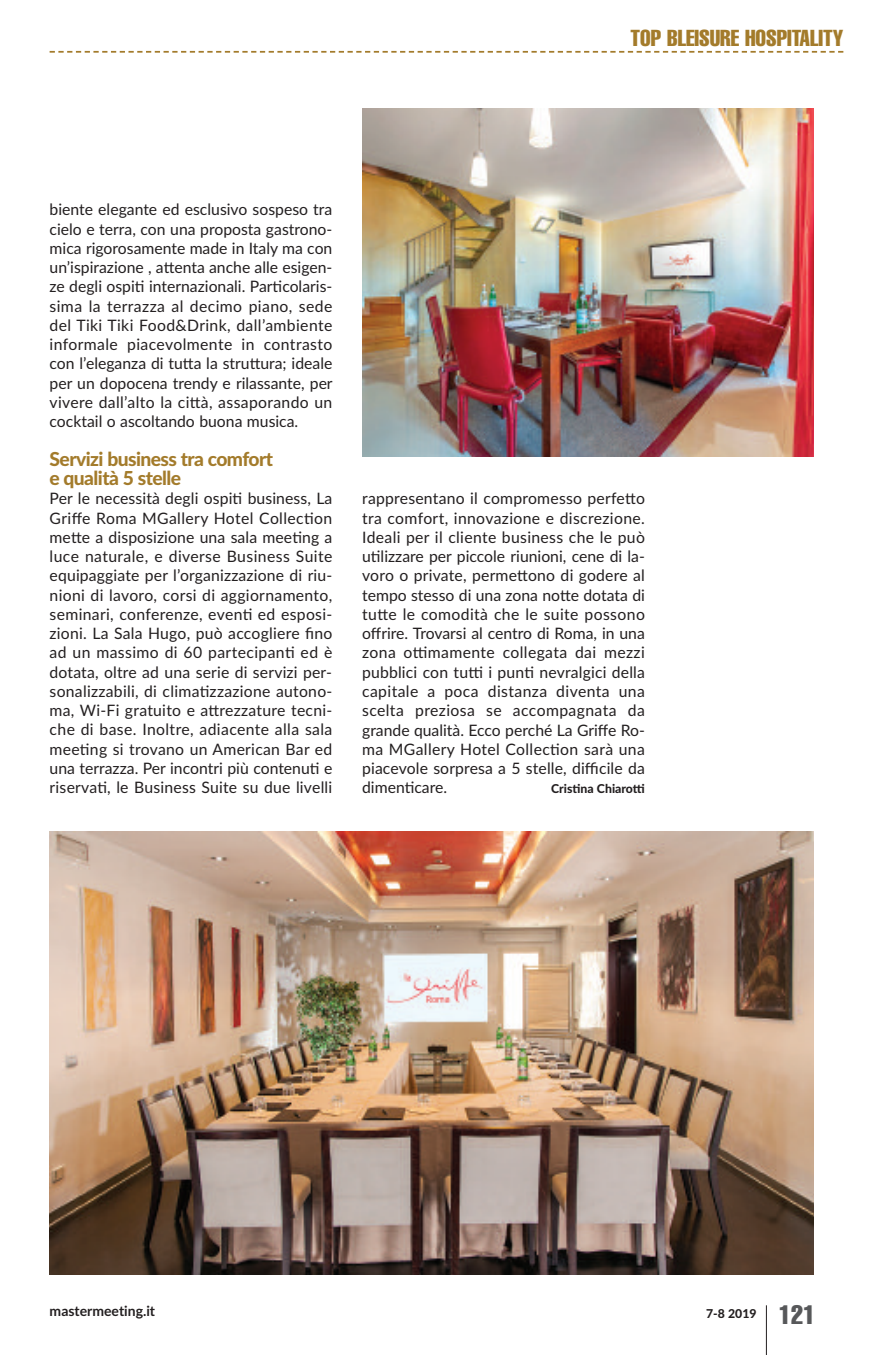
<style>
.page{position:relative;width:893px;height:1355px;background:#fff}
.page>*{position:absolute;margin:0;border:0;box-sizing:border-box;transform-origin:0 0}
.t1{font:extra-condensed 22.75px "Helvetica";color:#a37b2b}
.t2{font:800 19.25px/19.2px "Lato";letter-spacing:-.03em;color:#a37b2b}
.t3{font:15.75px/19.2px "Lato";letter-spacing:.01em;color:#231f20;text-align:justify}
.t4{font:700 14px "Lato";color:#231f20}
.t5{font:800 12.25px "Lato";color:#231f20}
.s1{font-family:"Helvetica";font-weight:400;font-stretch:extra-condensed;font-size:26.25px;color:#57585a}
</style>
<div class="page">
<hr style="left:766px;top:1305px;width:1px;height:49px;background:#231f20">
<svg style="left:50px;top:51px;width:793px;height:2px"></svg>
<img style="left:50px;top:831px;width:764px;height:443px">
<img style="left:362px;top:108px;width:452px;height:348px">
<h1 class="t1" style="left:630px;top:30px;width:214px">TOP BLEISURE HOSPITALITY</h1>
<p class="t3" style="left:50px;top:200px;width:285px">biente elegante ed esclusivo sospeso tra cielo e terra, con una proposta gastrono&shy;mica rigorosamente made in Italy ma con un’ispirazione , attenta anche alle esigen&shy;ze degli ospiti internazionali. Particolaris&shy;sima la terrazza al decimo piano, sede del Tiki Tiki Food&amp;Drink, dall’ambiente informale piacevolmente in contrasto con l’eleganza di tutta la struttura; ideale per un dopocena trendy e rilassante, per vivere dall’alto la città, assaporando un cocktail o ascoltando buona musica.</p>
<p class="t2" style="left:50px;top:449px;width:225px">Servizi business tra comfort e qualità 5 stelle</p>
<p class="t3" style="left:50px;top:489px;width:284px">Per le necessità degli ospiti business, La Griffe Roma MGallery Hotel Collection mette a disposizione una sala meeting a luce naturale, e diverse Business Suite equipaggiate per l’organizzazione di riu&shy;nioni di lavoro, corsi di aggiornamento, seminari, conferenze, eventi ed esposi&shy;zioni. La Sala Hugo, può accogliere fino ad un massimo di 60 partecipanti ed è dotata, oltre ad una serie di servizi per&shy;sonalizzabili, di climatizzazione autono&shy;ma, Wi-Fi gratuito e attrezzature tecni&shy;che di base. Inoltre, adiacente alla sala meeting si trovano un American Bar ed una terrazza. Per incontri più contenuti e riservati, le Business Suite su due livelli</p>
<p class="t3" style="left:362px;top:489px;width:284px">rappresentano il compromesso perfetto tra comfort, innovazione e discrezione.<br>Ideali per il cliente business che le può utilizzare per piccole riunioni, cene di la&shy;voro o private, permettono di godere al tempo stesso di una zona notte dotata di tutte le comodità che le suite possono offrire. Trovarsi al centro di Roma, in una zona ottimamente collegata dai mezzi pubblici con tutti i punti nevralgici della capitale a poca distanza diventa una scelta preziosa se accompagnata da grande qualità. Ecco perché La Griffe Ro&shy;ma MGallery Hotel Collection sarà una piacevole sorpresa a 5 stelle, difficile da dimenticare.</p>
<p class="t5" style="left:551px;top:781px;width:95px">Cristina Chiarotti</p>
<p class="t4" style="left:50px;top:1302px;width:107px">mastermeeting.it</p>
<p class="t5" style="left:706px;top:1306px;width:111px">7-8 2019 <span class="s1">121</span></p>
</div>
